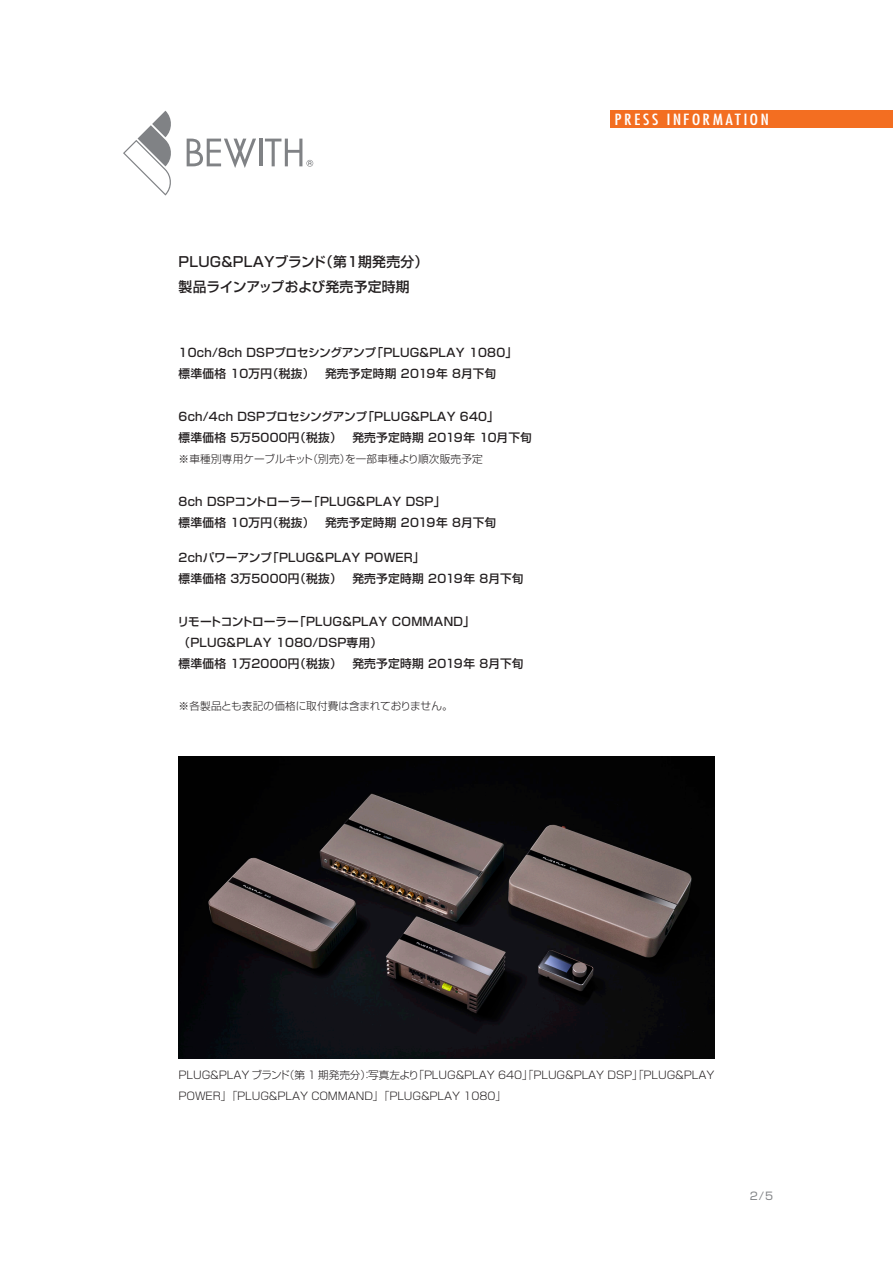
<style>
.page{position:relative;width:893px;height:1263px;background:#fff}
.page>*{position:absolute;margin:0;border:0;box-sizing:border-box;transform-origin:0 0}
.t1{font:14.85px "Kudos Cond SSK";letter-spacing:.15em;color:#fff;scale:1.2 1}
.t2{font:500 13.8px "Shin Go Pro";letter-spacing:.02em;color:#231f20}
.t3{font:500 13.8px "Shin Go Pro";color:#231f20}
.t4{font:500 11.7px "Shin Go Pro";letter-spacing:.02em;color:#231f20}
.t5{font:500 11.7px "Shin Go Pro";letter-spacing:-.02em;color:#231f20}
.t6{font:500 11.7px "Shin Go Pro";letter-spacing:-.025em;color:#231f20}
.t7{font:500 11.7px "Shin Go Pro";letter-spacing:-.01em;color:#231f20}
.t8{font:500 11.7px "Shin Go Pro";letter-spacing:-.05em;color:#231f20}
.t9{font:500 11.7px "Shin Go Pro";letter-spacing:-.005em;color:#231f20}
.t10{font:300 10.65px/21.3px "Shin Go Pro";letter-spacing:-.01em;color:#231f20}
.t11{font:300 10.65px "Shin Go Pro";letter-spacing:.02em;color:#231f20}
.t12{font:10.65px "Shin Go Pro";color:#808285}
</style>
<div class="page">
<div style="left:610px;top:111px;width:283px;height:17px;background:#f36e21"></div>
<svg style="left:123px;top:111px;width:48px;height:85px"></svg>
<svg style="left:187px;top:139px;width:69px;height:29px"></svg>
<hr style="left:259px;top:139px;width:3px;height:27px;background:#808285">
<svg style="left:265px;top:139px;width:48px;height:28px"></svg>
<img style="left:179px;top:757px;width:535px;height:301px">
<p class="t2" style="left:179px;top:251px;width:149px">PLUG&amp;PLAYブランド</p>
<p class="t3" style="left:179px;top:275px;width:233px">製品ラインアップおよび発売予定時期</p>
<p class="t2" style="left:319px;top:251px;width:111px">（第1期発売分(</p>
<p class="t5" style="left:179px;top:343px;width:199px">10ch/8ch DSPプロセシングアンプ</p>
<p class="t4" style="left:267px;top:364px;width:231px">（税抜）　発売予定時期 2019年 8月下旬</p>
<p class="t4" style="left:371px;top:343px;width:147px">「PLUG&amp;PLAY 1080「</p>
<p class="t4" style="left:179px;top:364px;width:95px">標準価格 10万円</p>
<p class="t6" style="left:179px;top:407px;width:190px">6ch/4ch DSPプロセシングアンプ</p>
<p class="t4" style="left:179px;top:428px;width:355px">標準価格 5万5000 （円税抜）　発売予定時期 2019年 10月下旬</p>
<p class="t11" style="left:345px;top:450px;width:139px">を一部車種より順次販売予定</p>
<p class="t4" style="left:362px;top:407px;width:138px">「PLUG&amp;PLAY 640「</p>
<p class="t10" style="left:179px;top:447px;width:136px">※車種別専用ケーブルキット</p>
<p class="t10" style="left:307px;top:447px;width:45px">（別売）</p>
<p class="t4" style="left:308px;top:492px;width:139px">「PLUG&amp;PLAY DSP「</p>
<p class="t7" style="left:179px;top:492px;width:136px">8ch DSPコントローラー</p>
<p class="t4" style="left:267px;top:513px;width:231px">（税抜）　発売予定時期 2019年 8月下旬</p>
<p class="t4" style="left:179px;top:513px;width:95px">標準価格 10万円</p>
<p class="t9" style="left:179px;top:548px;width:95px">2chパワーアンプ</p>
<p class="t4" style="left:179px;top:569px;width:346px">標準価格 3万5000 （円税抜）　発売予定時期 2019年 8月下旬</p>
<p class="t4" style="left:294px;top:612px;width:182px">「PLUG&amp;PLAY COMMAND「</p>
<p class="t4" style="left:267px;top:548px;width:159px">「PLUG&amp;PLAY POWER「</p>
<p class="t8" style="left:177px;top:612px;width:123px">リモートコントローラー</p>
<p class="t4" style="left:179px;top:633px;width:205px">（PLUG&amp;PLAY 1080/DSP専用(</p>
<p class="t4" style="left:179px;top:654px;width:346px">標準価格 1万2000 （円税抜）　発売予定時期 2019年 8月下旬</p>
<p class="t10" style="left:179px;top:694px;width:276px">※各製品とも表記の価格に取付費は含まれておりません。</p>
<p class="t1" style="left:615px;top:110px;width:37px">PRESS</p>
<p class="t1" style="left:667px;top:110px;width:86px">INFORMATION</p>
<p class="t10" style="left:179px;top:1063px;width:329px">PLUG&amp;PLAY ブランド<br>POWER」「PLUG&amp;PLAY COMMAND」「PLUG&amp;PLAY 1080「</p>
<p class="t10" style="left:413px;top:1063px;width:302px">「PLUG&amp;PLAY 640」「PLUG&amp;PLAY DSP」「PLUG&amp;PLAY</p>
<p class="t10" style="left:284px;top:1063px;width:90px">（第 1 期発売分：）</p>
<p class="t10" style="left:368px;top:1063px;width:52px">写真左より</p>
<p class="t12" style="left:750px;top:1187px;width:25px">2/5</p>
</div>
